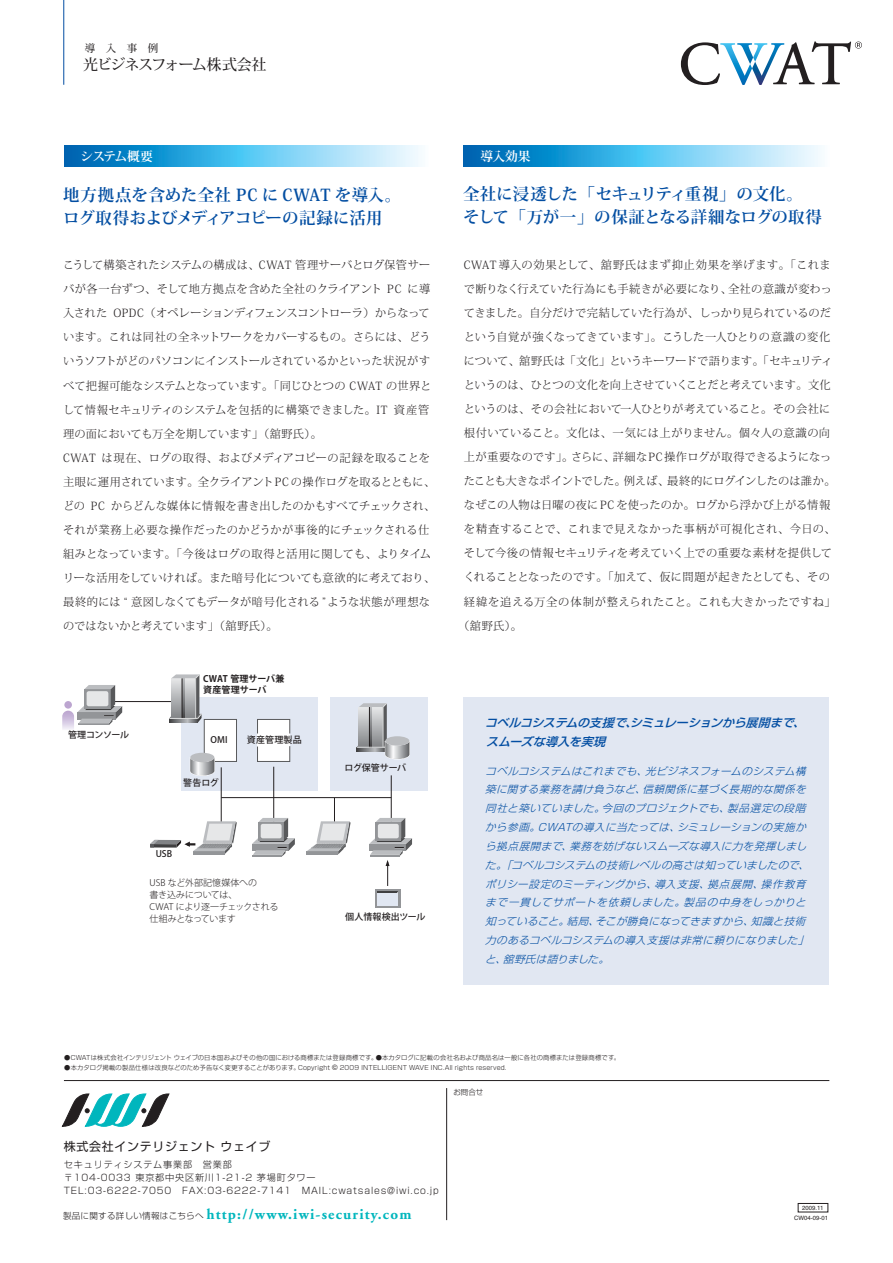
<style>
.page{position:relative;width:893px;height:1263px;background:#fff}
.page>*{position:absolute;margin:0;border:0;box-sizing:border-box;transform-origin:0 0}
.t1{font:16.5px/22.5px "Koz Min Pro Bold 90 pv RKSJ H";letter-spacing:-.01em;color:#034ea2}
.t2{font:16.5px/22.5px "Koz Min Pro Bold 90 pv RKSJ H";letter-spacing:.01em;color:#034ea2}
.t3{font:700 15px "Adobe Garamond";letter-spacing:.08em;color:#00b6bd}
.t4{font:15px "Koz Min Pro Medium 90 pv RKSJ H";letter-spacing:-.07em;color:#231f20}
.t5{font:12.75px "Koz Min Pro Bold 90 pv RKSJ H";letter-spacing:-.035em;color:#fff}
.t6{font:12px "Shin Go regular 83 pv RKSJ H";letter-spacing:.055em;color:#231f20}
.t7{font:italic 11.55px/18.9px "Shin Go Medium 83 pv RKSJ H";letter-spacing:.02em;color:#034ea2;scale:1.04 1}
.t8{font:11.25px/24px "Koz Min Pro Light 90 pv RKSJ H";letter-spacing:.005em;color:#231f20}
.t9{font:11.25px "Koz Min Pro Light 90 pv RKSJ H";letter-spacing:.04em;color:#231f20}
.t10{font:11.25px "Koz Min Pro Light 90 pv RKSJ H";letter-spacing:-.015em;color:#231f20}
.t11{font:11.25px "Koz Min Pro Light 90 pv RKSJ H";letter-spacing:-.03em;color:#231f20}
.t12{font:11.25px "Koz Min Pro Light 90 pv RKSJ H";letter-spacing:.025em;color:#231f20}
.t13{font:11.25px "Koz Min Pro Light 90 pv RKSJ H";letter-spacing:.05em;color:#231f20}
.t14{font:10.5px "Koz Min Pro Medium 90 pv RKSJ H";color:#231f20}
.t15{font:italic 10.2px/18.9px "Shin Go Light 83 pv RKSJ H";letter-spacing:.055em;color:#034ea2;scale:1.04 1}
.t16{font:9.15px/12.8px "Shin Go Light 83 pv RKSJ H";letter-spacing:.085em;color:#231f20}
.t17{font:9px/12px "Koz Go Pro Light 90 pv RKSJ H";letter-spacing:-.03em;color:#231f20}
.t18{font:9px "Koz Go Pro Medium 90 pv RKSJ H";letter-spacing:.005em;color:#231f20}
.t19{font:9px/10.5px "Koz Go Pro Bold 90 pv RKSJ H";letter-spacing:.005em;color:#231f20}
.t20{font:9px "Koz Go Pro Medium 90 pv RKSJ H";letter-spacing:-.025em;color:#231f20}
.t21{font:9px "Koz Go Pro Medium 90 pv RKSJ H";letter-spacing:-.05em;color:#231f20}
.t22{font:8.55px "Shin Go Light 83 pv RKSJ H";letter-spacing:.03em;color:#231f20}
.t23{font:7.5px "Shin Go Light 83 pv RKSJ H";color:#231f20}
.t24{font:6.3px "Shin Go Light 83 pv RKSJ H";letter-spacing:.02em;color:#231f20}
.t25{font:6px/10.1px "Helvetica";color:#231f20;text-align:center}
.s1{font-family:"Helvetica";font-size:7.5px}
</style>
<div class="page">
<div style="left:463px;top:697px;width:365px;height:288px;background:#e1e7f2"></div>
<svg style="left:681px;top:41px;width:181px;height:44px"></svg>
<svg style="left:64px;top:146px;width:356px;height:21px;background:#5db8e4"></svg>
<svg style="left:62px;top:1094px;width:107px;height:32px"></svg>
<hr style="left:64px;top:1080px;width:765px;height:1px;background:#231f20">
<hr style="left:446px;top:1088px;width:1px;height:132px;background:#231f20">
<div style="left:798px;top:1203px;width:30px;height:9px;border:1px solid #231f20"></div>
<hr style="left:63px;top:0;width:1px;height:85px;background:#034ea2">
<svg style="left:464px;top:146px;width:357px;height:21px;background:#5db8e4"></svg>
<hr style="left:114px;top:701px;width:60px;height:1px;background:#231f20">
<div style="left:330px;top:697px;width:98px;height:94px;background:#e1e7f2"></div>
<div style="left:181px;top:697px;width:137px;height:94px;background:#e1e7f2"></div>
<svg style="left:169px;top:674px;width:33px;height:49px;background:#abadaf"></svg>
<svg style="left:357px;top:703px;width:53px;height:56px"></svg>
<div style="left:385px;top:736px;width:24px;height:10px;background:#bbbdc0;border-radius:50%"></div>
<svg style="left:62px;top:685px;width:60px;height:45px"></svg>
<div style="left:375px;top:889px;width:26px;height:19px;background:#939598"></div>
<div style="left:377px;top:891px;width:21px;height:15px;background:#e1e7f2"></div>
<hr style="left:377px;top:891px;width:21px;height:2px;background:#404041">
<hr style="left:221px;top:767px;width:1px;height:55px;background:#231f20">
<hr style="left:273px;top:767px;width:1px;height:55px;background:#231f20">
<hr style="left:391px;top:775px;width:1px;height:47px;background:#231f20">
<hr style="left:221px;top:797px;width:170px;height:1px;background:#231f20">
<svg style="left:252px;top:818px;width:43px;height:38px"></svg>
<svg style="left:369px;top:818px;width:43px;height:68px"></svg>
<svg style="left:307px;top:798px;width:44px;height:56px"></svg>
<svg style="left:150px;top:821px;width:87px;height:33px"></svg>
<div style="left:204px;top:719px;width:32px;height:42px;background:#fff"></div>
<div style="left:204px;top:719px;width:33px;height:43px;border:1px solid #58595b"></div>
<div style="left:257px;top:719px;width:33px;height:42px;background:#fff"></div>
<div style="left:257px;top:746px;width:33px;height:16px;border:1px solid #58595b"></div>
<div style="left:257px;top:719px;width:33px;height:15px;border:1px solid #58595b"></div>
<svg style="left:190px;top:757px;width:25px;height:19px"></svg>
<div style="left:190px;top:753px;width:24px;height:9px;background:#bbbdc0;border-radius:50%"></div>
<p class="t14" style="left:85px;top:44px;width:75px">導　入　事　例</p>
<p class="t4" style="left:83px;top:59px;width:185px">光ビジネスフォーム株式会社</p>
<p class="t5" style="left:81px;top:151px;width:74px">システム概要</p>
<p class="t2" style="left:63px;top:186px;width:340px">地方拠点を含めた全社 PC に CWAT を導入。ログ取得およびメディアコピーの記録に活用</p>
<p class="t8" style="left:63px;top:255px;width:374px">こうして構築されたシステムの構成は、CWAT 管理サーバとログ保管サーバが各一台ずつ、そして地方拠点を含めた全社のクライアント PC に導入された OPDC（オペレーションディフェンスコントローラ）からなっています。これは同社の全ネットワークをカバーするもの。さらには、どういうソフトがどのパソコンにインストールされているかといった状況がすべて把握可能なシステムとなっています。「同じひとつの CWAT の世界として情報セキュリティのシステムを包括的に構築できました。IT 資産管理の面においても万全を期しています」（舘野氏）。<br>CWAT は現在、ログの取得、およびメディアコピーの記録を取ることを主眼に運用されています。全クライアントPC の操作ログを取るとともに、どの PC からどんな媒体に情報を書き出したのかもすべてチェックされ、それが業務上必要な操作だったのかどうかが事後的にチェックされる仕組みとなっています。「今後はログの取得と活用に関しても、よりタイムリーな活用をしていければ。また暗号化についても意欲的に考えており、最終的には “ 意図しなくてもデータが暗号化される ”ような状態が理想なのではないかと考えています」（舘野氏）。</p>
<p class="t21" style="left:68px;top:731px;width:63px">管理コンソール</p>
<p class="t19" style="left:203px;top:675px;width:83px">CWAT 管理サーバ兼資産管理サーバ</p>
<p class="t18" style="left:211px;top:736px;width:19px">OMI</p>
<p class="t18" style="left:247px;top:736px;width:56px">資産管理製品</p>
<p class="t18" style="left:183px;top:779px;width:37px">警告ログ</p>
<p class="t18" style="left:156px;top:850px;width:18px">USB</p>
<p class="t17" style="left:150px;top:878px;width:130px">USB など外部記憶媒体への<br>書き込みについては、<br>CWAT により逐一チェックされる仕組みとなっています</p>
<p class="t20" style="left:345px;top:765px;width:63px">ログ保管サーバ</p>
<p class="t18" style="left:345px;top:913px;width:82px">個人情報検出ツール</p>
<p class="t5" style="left:480px;top:152px;width:52px">導入効果</p>
<p class="t1" style="left:463px;top:185px;width:360px">全社に浸透した「セキュリティ重視」の文化。そして「万が一」の保証となる詳細なログの取得</p>
<p class="t9" style="left:464px;top:261px;width:368px">CWAT 導入の効果として、舘野氏はまず抑止効果を挙げます。「これま</p>
<p class="t8" style="left:464px;top:279px;width:370px">で断りなく行えていた行為にも手続きが必要になり、全社の意識が変わっ</p>
<p class="t8" style="left:464px;top:303px;width:369px">てきました。自分だけで完結していた行為が、しっかり見られているのだ</p>
<p class="t8" style="left:464px;top:327px;width:368px">という自覚が強くなってきています」。こうした一人ひとりの意識の変化</p>
<p class="t10" style="left:464px;top:357px;width:370px">について、舘野氏は「文化」というキーワードで語ります。「セキュリティ</p>
<p class="t8" style="left:464px;top:375px;width:369px">というのは、ひとつの文化を向上させていくことだと考えています。文化</p>
<p class="t8" style="left:464px;top:399px;width:368px">というのは、その会社において一人ひとりが考えていること。その会社に</p>
<p class="t12" style="left:464px;top:429px;width:368px">根付いていること。文化は、一気には上がりません。個々人の意識の向</p>
<p class="t8" style="left:464px;top:447px;width:369px">上が重要なのです」。さらに、詳細なPC操作ログが取得できるようになっ</p>
<p class="t11" style="left:464px;top:477px;width:373px">たことも大きなポイントでした。例えば、最終的にログインしたのは誰か。</p>
<p class="t8" style="left:464px;top:495px;width:368px">なぜこの人物は日曜の夜に PC を使ったのか。ログから浮かび上がる情報</p>
<p class="t9" style="left:464px;top:525px;width:373px">を精査することで、これまで見えなかった事柄が可視化され、今日の、</p>
<p class="t8" style="left:464px;top:543px;width:370px">そして今後の情報セキュリティを考えていく上での重要な素材を提供して</p>
<p class="t8" style="left:464px;top:567px;width:368px">くれることとなったのです。「加えて、仮に問題が起きたとしても、その</p>
<p class="t13" style="left:464px;top:597px;width:373px">経緯を追える万全の体制が整えられたこと。これも大きかったですね」</p>
<p class="t8" style="left:458px;top:615px;width:66px">（舘野氏）。</p>
<p class="t7" style="left:485px;top:715px;width:312px">コベルコシステムの支援で、シミュレーションから展開まで、スムーズな導入を実現</p>
<p class="t15" style="left:485px;top:763px;width:315px">コベルコシステムはこれまでも、光ビジネスフォームのシステム構築に関する業務を請け負うなど、信頼関係に基づく長期的な関係を同社と築いていました。今回のプロジェクトでも、製品選定の段階から参画。CWATの導入に当たっては、シミュレーションの実施から拠点展開まで、業務を妨げないスムーズな導入に力を発揮しました。「コベルコシステムの技術レベルの高さは知っていましたので、ポリシー設定のミーティングから、導入支援、拠点展開、操作教育まで一貫してサポートを依頼しました。製品の中身をしっかりと知っていること。結局、そこが勝負になってきますから、知識と技術力のあるコベルコシステムの導入支援は非常に頼りになりました」と、舘野氏は語りました。</p>
<p class="t24" style="left:64px;top:1055px;width:557px">●CWATは株式会社インテリジェント ウェイブの日本国およびその他の国における商標または登録商標です。●本カタログに記載の会社名および商品名は一般に各社の商標または登録商標です。</p>
<p class="t24" style="left:64px;top:1065px;width:444px">●本カタログ掲載の製品仕様は改良などのため予告なく変更することがあります。Copyright <span class="s1">©</span> 2009 INTELLIGENT WAVE INC.All rights reserved.</p>
<p class="t23" style="left:453px;top:1089px;width:31px">お問合せ</p>
<p class="t6" style="left:64px;top:1142px;width:208px">株式会社インテリジェント ウェイブ</p>
<p class="t16" style="left:64px;top:1160px;width:376px">セキュリティシステム事業部　営業部<br>〒104-0033 東京都中央区新川1-21-2 茅場町タワー<br>TEL:03-6222-7050　FAX:03-6222-7141　MAIL:cwatsales@iwi.co.jp</p>
<p class="t22" style="left:63px;top:1213px;width:142px">製品に関する詳しい情報はこちらへ</p>
<p class="t3" style="left:206px;top:1209px;width:207px">http://www.iwi-security.com</p>
<p class="t25" style="left:794px;top:1203px;width:36px">2009.11<br>CW04-09-01</p>
</div>
